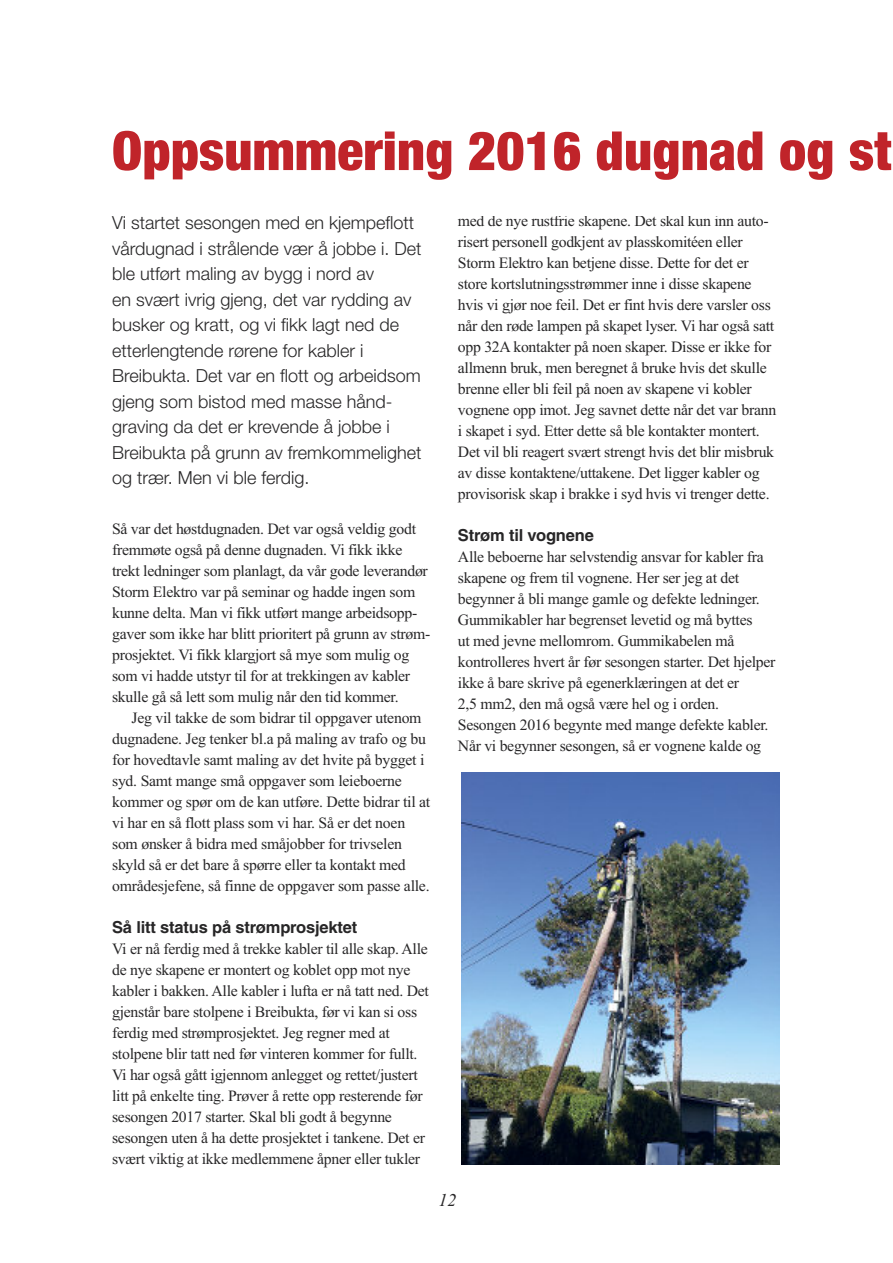
<style>
.page{position:relative;width:893px;height:1263px;background:#fff}
.page>*{position:absolute;margin:0;border:0;box-sizing:border-box;transform-origin:0 0}
.t1{font:900 condensed 54px "Helvetica Neue";letter-spacing:.005em;color:#c0242a}
.t2{font:300 18px/25.5px "Helvetica Neue";color:#272627}
.t3{font:italic 18px "Times New Roman";color:#272627}
.t4{font:700 16.5px "Helvetica";letter-spacing:-.01em;color:#272627}
.t5{font:15.75px/21px "Times New Roman";letter-spacing:-.015em;color:#272627}
</style>
<div class="page">
<img style="left:461px;top:772px;width:318px;height:392px">
<h1 class="t1" style="left:112px;top:118px;width:781px">Oppsummering 2016 dugnad og st</h1>
<p class="t2" style="left:112px;top:210px;width:311px">Vi startet sesongen med en kjempeflott vårdugnad i strålende vær å jobbe i. Det ble utført maling av bygg i nord av<br>en svært ivrig gjeng, det var rydding av busker og kratt, og vi fikk lagt ned de etterlengtende rørene for kabler i Breibukta. Det var en flott og arbeidsom gjeng som bistod med masse hånd&shy;graving da det er krevende å jobbe i Breibukta på grunn av fremkommelighet og trær. Men vi ble ferdig.</p>
<p class="t5" style="left:112px;top:518px;width:320px">Så var det høstdugnaden. Det var også veldig godt fremmøte også på denne dugnaden. Vi fikk ikke trekt ledninger som planlagt, da vår gode leverandør Storm Elektro var på seminar og hadde ingen som kunne delta. Man vi fikk utført mange arbeidsopp&shy;gaver som ikke har blitt prioritert på grunn av strøm&shy;prosjektet. Vi fikk klargjort så mye som mulig og som vi hadde utstyr til for at trekkingen av kabler skulle gå så lett som mulig når den tid kommer.</p>
<p class="t5" style="left:112px;top:707px;width:320px;text-indent:19px">Jeg vil takke de som bidrar til oppgaver utenom dugnadene. Jeg tenker bl.a på maling av trafo og bu for hovedtavle samt maling av det hvite på bygget i syd. Samt mange små oppgaver som leieboerne kommer og spør om de kan utføre. Dette bidrar til at vi har en så flott plass som vi har. Så er det noen som ønsker å bidra med småjobber for trivselen skyld så er det bare å spørre eller ta kontakt med områdesjefene, så finne de oppgaver som passe alle.</p>
<p class="t4" style="left:112px;top:921px;width:247px">Så litt status på strømprosjektet</p>
<p class="t5" style="left:112px;top:938px;width:318px">Vi er nå ferdig med å trekke kabler til alle skap. Alle de nye skapene er montert og koblet opp mot nye kabler i bakken. Alle kabler i lufta er nå tatt ned. Det gjenstår bare stolpene i Breibukta, før vi kan si oss ferdig med strømprosjektet. Jeg regner med at stolpene blir tatt ned før vinteren kommer for fullt.<br>Vi har også gått igjennom anlegget og rettet/justert litt på enkelte ting. Prøver å rette opp resterende før sesongen 2017 starter. Skal bli godt å begynne sesongen uten å ha dette prosjektet i tankene. Det er svært viktig at ikke medlemmene åpner eller tukler</p>
<p class="t5" style="left:458px;top:210px;width:320px">med de nye rustfrie skapene. Det skal kun inn auto&shy;risert personell godkjent av plasskomitéen eller Storm Elektro kan betjene disse. Dette for det er store kortslutningsstrømmer inne i disse skapene hvis vi gjør noe feil. Det er fint hvis dere varsler oss når den røde lampen på skapet lyser. Vi har også satt opp 32A kontakter på noen skaper. Disse er ikke for allmenn bruk, men beregnet å bruke hvis det skulle brenne eller bli feil på noen av skapene vi kobler vognene opp imot. Jeg savnet dette når det var brann i skapet i syd. Etter dette så ble kontakter montert.<br>Det vil bli reagert svært strengt hvis det blir misbruk av disse kontaktene/uttakene. Det ligger kabler og provisorisk skap i brakke i syd hvis vi trenger dette.</p>
<p class="t4" style="left:458px;top:529px;width:138px">Strøm til vognene</p>
<p class="t5" style="left:458px;top:546px;width:319px">Alle beboerne har selvstendig ansvar for kabler fra skapene og frem til vognene. Her ser jeg at det begynner å bli mange gamle og defekte ledninger.<br>Gummikabler har begrenset levetid og må byttes<br>ut med jevne mellomrom. Gummikabelen må kontrolleres hvert år før sesongen starter. Det hjelper ikke å bare skrive på egenerklæringen at det er<br>2,5 mm2, den må også være hel og i orden.<br>Sesongen 2016 begynte med mange defekte kabler.<br>Når vi begynner sesongen, så er vognene kalde og</p>
<p class="t3" style="left:438px;top:1190px;width:19px">12</p>
</div>
